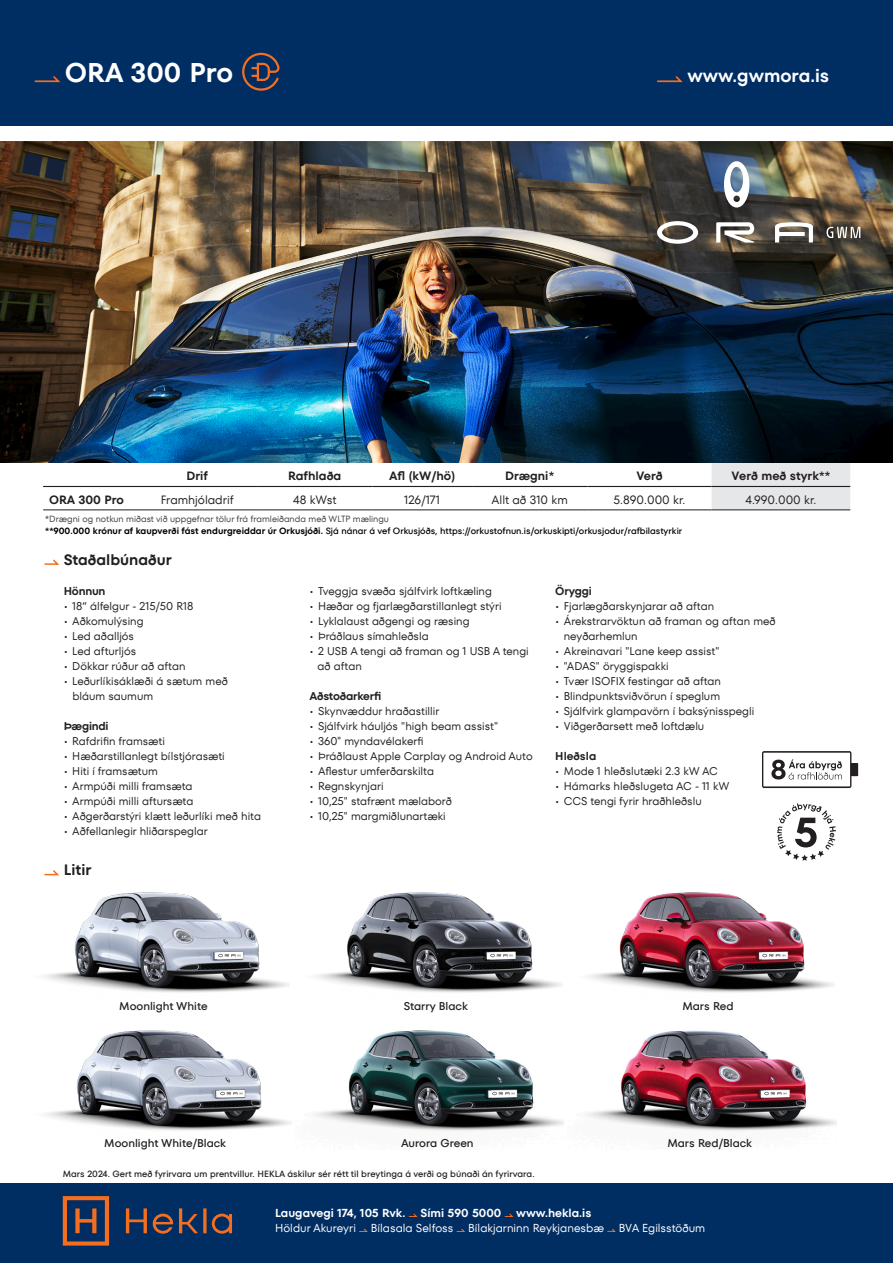
<style>
.page{position:relative;width:893px;height:1263px;background:#fff}
.page>*{position:absolute;margin:0;border:0;box-sizing:border-box;transform-origin:0 0}
.t1{font:600 27px "TT Fors";color:#fff}
.t2{font:600 18px "TT Fors";color:#fff}
.t3{font:600 15px "TT Fors";color:#231f20}
.t4{font:12px "TT Fors";color:#231f20}
.t5{font:600 12px "TT Fors";color:#231f20}
.t6{font:11.55px "TT Fors";color:#fff}
.t7{font:600 11.55px "TT Fors";color:#fff}
.t8{font:11.25px/15px "TT Fors";color:#231f20}
.t9{font:500 11.25px "TT Fors";color:#231f20}
.t10{font:600 11.25px "TT Fors";letter-spacing:-.02em;color:#231f20}
.t11{font:600 11.25px "TT Fors";color:#231f20}
.t12{font:500 9px "TT Fors";color:#000}
.t13{font:500 9px "TT Fors";color:#231f20}
.t14{font:9px "TT Fors";color:#3e3e3f}
.s1{font-weight:600}
</style>
<div class="page">
<img style="left:1px;top:141px;width:892px;height:321px">
<div style="left:0;top:0;width:893px;height:126px;background:#002d62"></div>
<svg style="left:34px;top:76px;width:27px;height:7px"></svg>
<svg style="left:657px;top:76px;width:26px;height:7px"></svg>
<div style="left:851px;top:763px;width:7px;height:13px;background:#231f20"></div>
<svg style="left:762px;top:751px;width:89px;height:37px"></svg>
<svg style="left:242px;top:52px;width:38px;height:39px"></svg>
<div style="left:712px;top:463px;width:138px;height:47px;background:#e6e7e9"></div>
<hr style="left:43px;top:486px;width:94px;height:1px;background:#231f20">
<hr style="left:137px;top:486px;width:120px;height:1px;background:#231f20">
<hr style="left:257px;top:486px;width:115px;height:1px;background:#231f20">
<hr style="left:372px;top:486px;width:100px;height:1px;background:#231f20">
<hr style="left:472px;top:486px;width:115px;height:1px;background:#231f20">
<hr style="left:587px;top:486px;width:125px;height:1px;background:#231f20">
<hr style="left:712px;top:486px;width:138px;height:1px;background:#231f20">
<hr style="left:43px;top:510px;width:94px;height:1px;background:#231f20">
<hr style="left:137px;top:510px;width:120px;height:1px;background:#231f20">
<hr style="left:257px;top:510px;width:115px;height:1px;background:#231f20">
<hr style="left:372px;top:510px;width:100px;height:1px;background:#231f20">
<hr style="left:472px;top:510px;width:115px;height:1px;background:#231f20">
<hr style="left:587px;top:510px;width:125px;height:1px;background:#231f20">
<hr style="left:712px;top:510px;width:138px;height:1px;background:#231f20">
<div style="left:0;top:1183px;width:893px;height:80px;background:#002d62"></div>
<svg style="left:126px;top:1208px;width:21px;height:25px"></svg>
<svg style="left:203px;top:1208px;width:4px;height:25px"></svg>
<svg style="left:153px;top:1213px;width:20px;height:21px"></svg>
<svg style="left:179px;top:1208px;width:19px;height:25px"></svg>
<svg style="left:212px;top:1213px;width:20px;height:21px"></svg>
<svg style="left:63px;top:1196px;width:46px;height:49px"></svg>
<svg style="left:408px;top:1213px;width:10px;height:4px"></svg>
<svg style="left:504px;top:1213px;width:10px;height:4px"></svg>
<svg style="left:359px;top:1228px;width:9px;height:4px"></svg>
<svg style="left:456px;top:1228px;width:9px;height:4px"></svg>
<svg style="left:607px;top:1228px;width:9px;height:4px"></svg>
<svg style="left:777px;top:803px;width:59px;height:58px"></svg>
<svg style="left:657px;top:221px;width:41px;height:23px"></svg>
<svg style="left:716px;top:222px;width:38px;height:21px"></svg>
<svg style="left:826px;top:227px;width:34px;height:11px"></svg>
<svg style="left:775px;top:222px;width:38px;height:20px"></svg>
<svg style="left:724px;top:161px;width:25px;height:47px"></svg>
<svg style="left:44px;top:559px;width:15px;height:6px"></svg>
<img style="left:44px;top:892px;width:246px;height:101px">
<div style="left:214px;top:952px;width:29px;height:7px;background:#fff"></div>
<img style="left:216px;top:952px;width:25px;height:6px">
<svg style="left:44px;top:870px;width:15px;height:6px"></svg>
<img style="left:315px;top:892px;width:247px;height:101px">
<div style="left:487px;top:952px;width:28px;height:7px;background:#fff"></div>
<img style="left:490px;top:953px;width:23px;height:5px">
<img style="left:589px;top:892px;width:245px;height:101px">
<div style="left:759px;top:952px;width:28px;height:7px;background:#fff"></div>
<img style="left:762px;top:953px;width:24px;height:5px">
<img style="left:46px;top:1030px;width:245px;height:101px">
<div style="left:216px;top:1090px;width:29px;height:7px;background:#fff"></div>
<img style="left:220px;top:1091px;width:23px;height:5px">
<img style="left:314px;top:1030px;width:250px;height:101px">
<div style="left:488px;top:1090px;width:29px;height:7px;background:#fff"></div>
<img style="left:492px;top:1091px;width:23px;height:5px">
<img style="left:586px;top:1030px;width:250px;height:101px">
<div style="left:761px;top:1090px;width:28px;height:7px;background:#fff"></div>
<img style="left:764px;top:1091px;width:23px;height:5px">
<p class="t1" style="left:65px;top:56px;width:170px">ORA 300 Pro</p>
<p class="t2" style="left:688px;top:65px;width:143px">www.gwmora.is</p>
<p class="t5" style="left:186px;top:469px;width:23px">Drif</p>
<p class="t5" style="left:288px;top:469px;width:55px">Rafhlaða</p>
<p class="t5" style="left:389px;top:469px;width:67px">Afl (kW/hö)</p>
<p class="t5" style="left:505px;top:469px;width:51px">Drægni*</p>
<p class="t5" style="left:636px;top:469px;width:28px">Verð</p>
<p class="t5" style="left:732px;top:469px;width:100px">Verð með styrk**</p>
<p class="t5" style="left:49px;top:492px;width:76px">ORA 300 Pro</p>
<p class="t4" style="left:161px;top:493px;width:74px">Framhjóladrif</p>
<p class="t4" style="left:293px;top:493px;width:45px">48 kWst</p>
<p class="t4" style="left:404px;top:493px;width:37px">126/171</p>
<p class="t4" style="left:492px;top:493px;width:78px">Allt að 310 km</p>
<p class="t4" style="left:614px;top:493px;width:73px">5.890.000 kr.</p>
<p class="t4" style="left:745px;top:493px;width:73px">4.990.000 kr.</p>
<p class="t14" style="left:45px;top:513px;width:345px">*Drægni og notkun miðast við uppgefnar tölur frá framleiðanda með WLTP mælingu</p>
<p class="t12" style="left:45px;top:526px;width:638px"><span class="s1">**900.000 krónur af kaupverði fást endurgreiddar úr Orkusjóði.</span> Sjá nánar á vef Orkusjóðs, https://orkustofnun.is/orkuskipti/orkusjodur/rafbilastyrkir</p>
<p class="t3" style="left:64px;top:550px;width:110px">Staðalbúnaður</p>
<p class="t10" style="left:64px;top:584px;width:43px">Hönnun</p>
<p class="t8" style="left:64px;top:598px;width:131px">• 18“ álfelgur - 215/50 R18</p>
<p class="t8" style="left:64px;top:613px;width:81px">• Aðkomulýsing</p>
<p class="t8" style="left:64px;top:628px;width:72px">• Led aðalljós</p>
<p class="t8" style="left:64px;top:643px;width:74px">• Led afturljós</p>
<p class="t8" style="left:64px;top:658px;width:123px">• Dökkar rúður að aftan</p>
<p class="t8" style="left:64px;top:673px;width:166px">• Leðurlíkisáklæði á sætum með</p>
<p class="t8" style="left:73px;top:688px;width:82px">bláum saumum</p>
<p class="t10" style="left:64px;top:719px;width:46px">Þægindi</p>
<p class="t8" style="left:64px;top:733px;width:103px">• Rafdrifin framsæti</p>
<p class="t8" style="left:64px;top:748px;width:163px">• Hæðarstillanlegt bílstjórasæti</p>
<p class="t8" style="left:64px;top:763px;width:96px">• Hiti í framsætum</p>
<p class="t8" style="left:64px;top:778px;width:130px">• Armpúði milli framsæta</p>
<p class="t8" style="left:64px;top:793px;width:131px">• Armpúði milli aftursæta</p>
<p class="t8" style="left:64px;top:808px;width:199px">• Aðgerðarstýri klætt leðurlíki með hita</p>
<p class="t8" style="left:64px;top:823px;width:145px">• Aðfellanlegir hliðarspeglar</p>
<p class="t3" style="left:64px;top:861px;width:29px">Litir</p>
<p class="t8" style="left:310px;top:583px;width:184px">• Tveggja svæða sjálfvirk loftkæling</p>
<p class="t8" style="left:310px;top:598px;width:193px">• Hæðar og fjarlægðarstillanlegt stýri</p>
<p class="t8" style="left:310px;top:613px;width:162px">• Lyklalaust aðgengi og ræsing</p>
<p class="t8" style="left:310px;top:628px;width:121px">• Þráðlaus símahleðsla</p>
<p class="t8" style="left:310px;top:643px;width:221px">• 2 USB A tengi að framan og 1 USB A tengi</p>
<p class="t8" style="left:318px;top:658px;width:46px">að aftan</p>
<p class="t10" style="left:310px;top:689px;width:73px">Aðstoðarkerfi</p>
<p class="t8" style="left:310px;top:703px;width:131px">• Skynvæddur hraðastillir</p>
<p class="t8" style="left:310px;top:718px;width:190px">• Sjálfvirk háuljós "high beam assist"</p>
<p class="t8" style="left:310px;top:733px;width:115px">• 360° myndavélakerfi</p>
<p class="t8" style="left:310px;top:748px;width:225px">• Þráðlaust Apple Carplay og Android Auto</p>
<p class="t8" style="left:310px;top:763px;width:126px">• Aflestur umferðarskilta</p>
<p class="t8" style="left:310px;top:778px;width:76px">• Regnskynjari</p>
<p class="t8" style="left:310px;top:793px;width:144px">• 10,25" stafrænt mælaborð</p>
<p class="t8" style="left:310px;top:808px;width:138px">• 10,25" margmiðlunartæki</p>
<p class="t10" style="left:555px;top:584px;width:38px">Öryggi</p>
<p class="t8" style="left:555px;top:598px;width:160px">• Fjarlægðarskynjarar að aftan</p>
<p class="t8" style="left:564px;top:613px;width:213px;text-indent:-9px">• Árekstrarvöktun að framan og aftan með neyðarhemlun</p>
<p class="t8" style="left:555px;top:643px;width:166px">• Akreinavari "Lane keep assist"</p>
<p class="t8" style="left:555px;top:658px;width:115px">• "ADAS" öryggispakki</p>
<p class="t8" style="left:555px;top:673px;width:167px">• Tvær ISOFIX festingar að aftan</p>
<p class="t8" style="left:555px;top:688px;width:166px">• Blindpunktsviðvörun í speglum</p>
<p class="t8" style="left:555px;top:703px;width:200px">• Sjálfvirk glampavörn í baksýnisspegli</p>
<p class="t8" style="left:555px;top:718px;width:151px">• Viðgerðarsett með loftdælu</p>
<p class="t11" style="left:555px;top:749px;width:43px">Hleðsla</p>
<p class="t8" style="left:555px;top:763px;width:164px">• Mode 1 hleðslutæki 2.3 kW AC</p>
<p class="t8" style="left:555px;top:778px;width:176px">• Hámarks hleðslugeta AC - 11 kW</p>
<p class="t8" style="left:555px;top:793px;width:148px">• CCS tengi fyrir hraðhleðslu</p>
<p class="t9" style="left:119px;top:999px;width:90px">Moonlight White</p>
<p class="t9" style="left:404px;top:999px;width:66px">Starry Black</p>
<p class="t9" style="left:682px;top:999px;width:53px">Mars Red</p>
<p class="t9" style="left:104px;top:1137px;width:123px">Moonlight White/Black</p>
<p class="t9" style="left:401px;top:1137px;width:74px">Aurora Green</p>
<p class="t9" style="left:667px;top:1137px;width:86px">Mars Red/Black</p>
<p class="t13" style="left:63px;top:1168px;width:473px">Mars 2024. Gert með fyrirvara um prentvillur. HEKLA áskilur sér rétt til breytinga á verði og búnaði án fyrirvara.</p>
<p class="t7" style="left:275px;top:1206px;width:132px">Laugavegi 174, 105 Rvk.</p>
<p class="t7" style="left:421px;top:1206px;width:82px">Sími 590 5000</p>
<p class="t7" style="left:516px;top:1206px;width:77px">www.hekla.is</p>
<p class="t6" style="left:275px;top:1221px;width:82px">Höldur Akureyri</p>
<p class="t6" style="left:371px;top:1221px;width:84px">Bílasala Selfoss</p>
<p class="t6" style="left:468px;top:1221px;width:137px">Bílakjarninn Reykjanesbæ</p>
<p class="t6" style="left:619px;top:1221px;width:88px">BVA Egilsstöðum</p>
</div>
